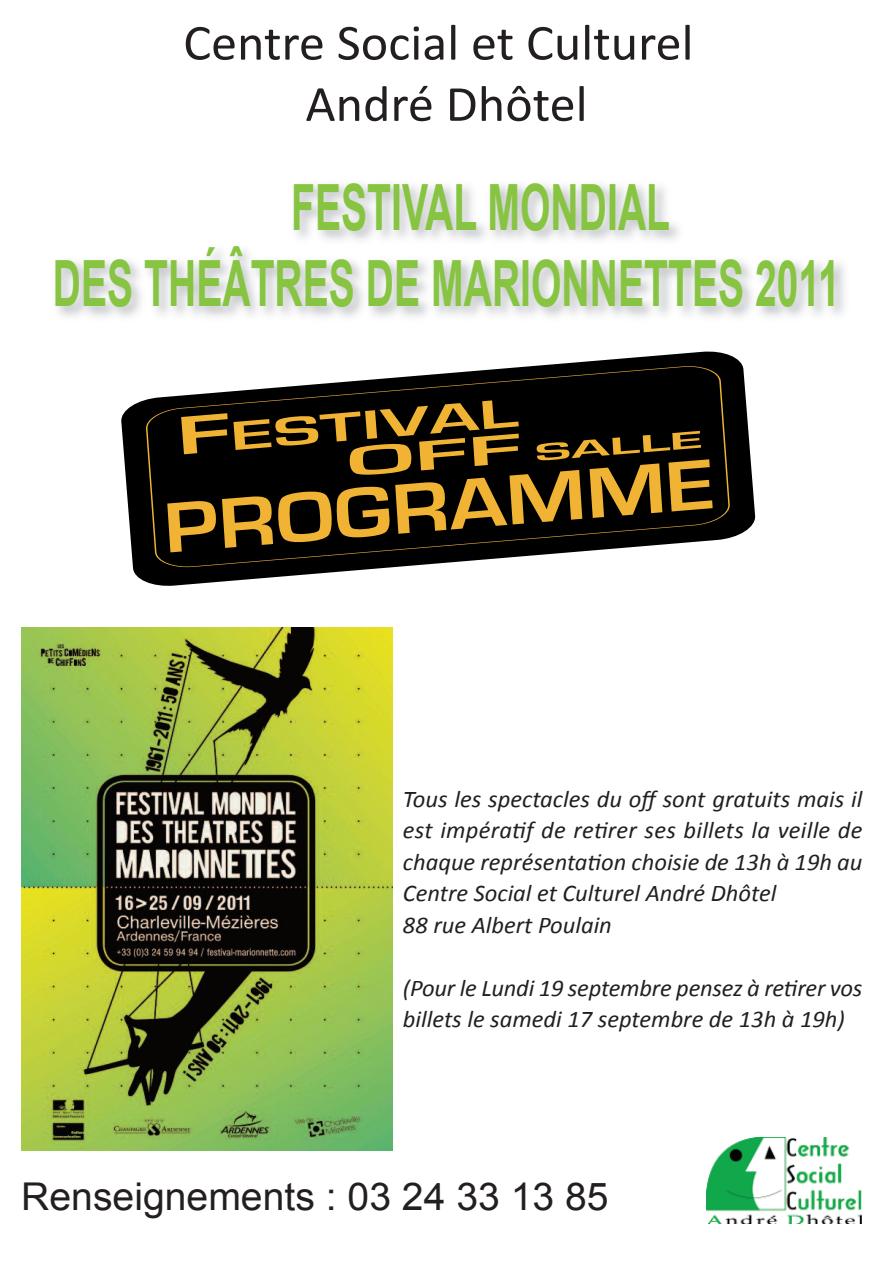
<style>
.page{position:relative;width:893px;height:1263px;background:#fff}
.page>*{position:absolute;margin:0;border:0;box-sizing:border-box;transform-origin:0 0}
.t1{font:73.35px "Eurostile Bold+KJYALK";color:#f1b334;scale:1.22 1}
.t2{font:700 63.75px/76.5px "Arial";color:#86c441;scale:.61 1}
.t3{font:51px/61.2px "Calibri";color:#231f20;text-align:center}
.t4{font:42px "Eurostile Bold+KJYALK";color:#f1b334;scale:1.87 1}
.t5{font:38.25px "Arial";color:#231f20}
.t6{font:25.2px "Eurostile Bold+KJYALK";color:#f1b334;scale:2.4 1}
.t7{font:italic 24px/31.5px "Calibri";color:#231f20}
.s1{font-size:56.1px}
.s2{font-size:43.2px}
</style>
<div class="page">
<img style="left:21px;top:627px;width:372px;height:523px">
<svg style="left:121px;top:351px;width:635px;height:235px"></svg>
<svg style="left:142px;top:362px;width:592px;height:209px;background:#1f1f1e"></svg>
<img style="left:707px;top:1138px;width:155px;height:85px">
<h3 class="t3" style="left:183px;top:16px;width:512px">Centre Social et Culturel<br>André Dhôtel</h3>
<h2 class="t2" style="left:53px;top:169px;width:1292px;text-indent:238px">FESTIVAL MONDIAL<br>DES THÉÂTRES DE MARIONNETTES 2011</h2>
<h3 class="t4" style="left:175px;top:422px;width:185px;rotate:-5deg"><span class="s1">F</span>ESTIVAL</h3>
<p class="t6" style="left:346px;top:458px;width:150px;rotate:-5deg"><span class="s2">OFF</span> SALLE</p>
<h1 class="t1" style="left:160px;top:496px;width:454px;rotate:-5deg">PROGRAMME</h1>
<p class="t7" style="left:403px;top:785px;width:461px">Tous les spectacles du offsont gratuits mais il est impératif de retirer ses billets la veille de chaque représentation choisie de 13h à 19h au Centre Social et Culturel André Dhôtel<br>88 rue Albert Poulain</p>
<p class="t7" style="left:403px;top:974px;width:461px">(Pour le Lundi 19 septembre pensez à retirer vos billets le samedi 17 septembre de 13h à 19h)</p>
<h3 class="t5" style="left:21px;top:1175px;width:589px">Renseignements : 03 24 33 13 85</h3>
</div>
